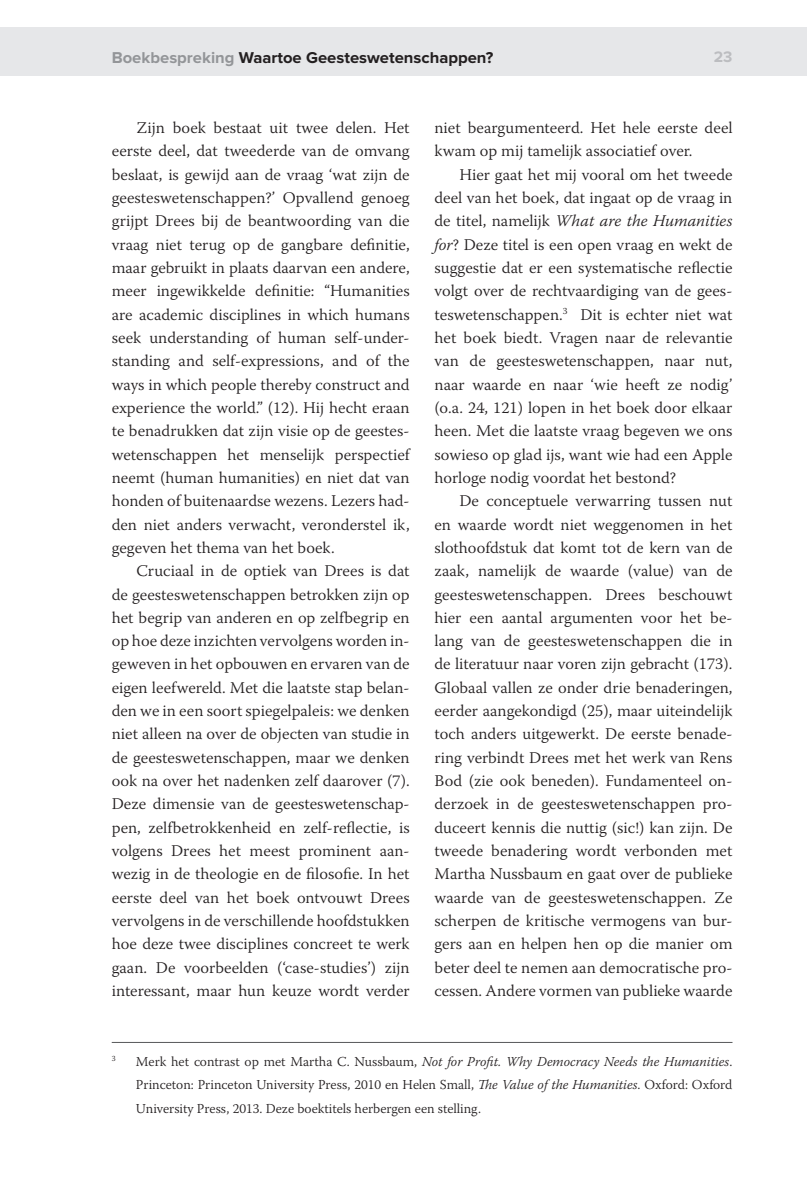
<style>
.page{position:relative;width:807px;height:1196px;background:#fff}
.page>*{position:absolute;margin:0;border:0;box-sizing:border-box;transform-origin:0 0}
.t1{font:300 16.28px/23.3px "Warnock Pro";color:#231f20;text-align:justify}
.t2{font:700 16.28px "Proxima Nova";color:#231f20}
.t3{font:700 15.75px "Proxima Nova";color:#bcbdc0}
.t4{font:300 13.65px/23.3px "Warnock Pro";color:#231f20;text-align:justify}
.t5{font:300 7.88px "Warnock Pro";color:#231f20}
.s1{color:#939598}
.s2{font-style:italic}
</style>
<div class="page">
<div style="left:0;top:27px;width:806px;height:49px;background:#e6e7e9"></div>
<hr style="left:112px;top:1042px;width:620px;height:1px;background:#57585a">
<p class="t2" style="left:112px;top:48px;width:383px"><span class="s1">Boekbespreking</span> Waartoe Geesteswetenschappen?</p>
<p class="t3" style="left:713px;top:47px;width:20px">23</p>
<p class="t1" style="left:112px;top:116px;width:299px;text-indent:25px">Zijn boek bestaat uit twee delen. Het eerste deel, dat tweederde van de omvang beslaat, is gewijd aan de vraag ‘wat zijn de geesteswetenschappen?’ Opvallend genoeg grijpt Drees bij de beantwoording van die vraag niet terug op de gangbare definitie, maar gebruikt in plaats daarvan een andere, meer ingewikkelde definitie: “Humanities are academic disciplines in which humans seek understanding of human self-under&shy;standing and self-expressions, and of the ways in which people thereby construct and experience the world.” (12). Hij hecht eraan te benadrukken dat zijn visie op de geestes&shy;wetenschappen het menselijk perspectief neemt (human humanities) en niet dat van honden of buitenaardse wezens. Lezers had&shy;den niet anders verwacht, veronderstel ik, gegeven het thema van het boek.</p>
<p class="t1" style="left:112px;top:559px;width:299px;text-indent:25px">Cruciaal in de optiek van Drees is dat de geesteswetenschappen betrokken zijn op het begrip van anderen en op zelfbegrip en op hoe deze inzichten vervolgens worden in&shy;geweven in het opbouwen en ervaren van de eigen leefwereld. Met die laatste stap belan&shy;den we in een soort spiegelpaleis: we denken niet alleen na over de objecten van studie in de geesteswetenschappen, maar we denken ook na over het nadenken zelf daarover (7).<br>Deze dimensie van de geesteswetenschap&shy;pen, zelfbetrokkenheid en zelf-reflectie, is volgens Drees het meest prominent aan&shy;wezig in de theologie en de filosofie. In het eerste deel van het boek ontvouwt Drees vervolgens in de verschillende hoofdstukken hoe deze twee disciplines concreet te werk gaan. De voorbeelden (‘case-studies’) zijn interessant, maar hun keuze wordt verder</p>
<p class="t1" style="left:434px;top:116px;width:299px">niet beargumenteerd. Het hele eerste deel kwam op mij tamelijk associatief over.</p>
<p class="t1" style="left:434px;top:162px;width:299px;text-indent:25px">Hier gaat het mij vooral om het tweede deel van het boek, dat ingaat op de vraag in de titel, namelijk <span class="s2">What are the Humanities for</span>? Deze titel is een open vraag en wekt de suggestie dat er een systematische reflectie volgt over de rechtvaardiging van de gees&shy;teswetenschappen.<sup>3</sup> Dit is echter niet wat het boek biedt. Vragen naar de relevantie van de geesteswetenschappen, naar nut, naar waarde en naar ‘wie heeft ze nodig’ (o.a. 24, 121) lopen in het boek door elkaar heen. Met die laatste vraag begeven we ons sowieso op glad ijs, want wie had een Apple horloge nodig voordat het bestond?</p>
<p class="t1" style="left:434px;top:489px;width:299px;text-indent:25px">De conceptuele verwarring tussen nut en waarde wordt niet weggenomen in het slothoofdstuk dat komt tot de kern van de zaak, namelijk de waarde (value) van de geesteswetenschappen. Drees beschouwt hier een aantal argumenten voor het be&shy;lang van de geesteswetenschappen die in de literatuur naar voren zijn gebracht (173).<br>Globaal vallen ze onder drie benaderingen, eerder aangekondigd (25), maar uiteindelijk toch anders uitgewerkt. De eerste benade&shy;ring verbindt Drees met het werk van Rens Bod (zie ook beneden). Fundamenteel on&shy;derzoek in de geesteswetenschappen pro&shy;duceert kennis die nuttig (sic!) kan zijn. De tweede benadering wordt verbonden met Martha Nussbaum en gaat over de publieke waarde van de geesteswetenschappen. Ze scherpen de kritische vermogens van bur&shy;gers aan en helpen hen op die manier om beter deel te nemen aan democratische pro&shy;cessen. Andere vormen van publieke waarde</p>
<p class="t5" style="left:112px;top:1054px;width:5px">3</p>
<p class="t4" style="left:136px;top:1049px;width:597px">Merk het contrast op met Martha C. Nussbaum, <span class="s2">Not for Profit. Why Democracy Needs the Humanities</span>.<br>Princeton: Princeton University Press, 2010 en Helen Small, <span class="s2">The Value of the Humanities</span>. Oxford: Oxford University Press, 2013. Deze boektitels herbergen een stelling.</p>
</div>
